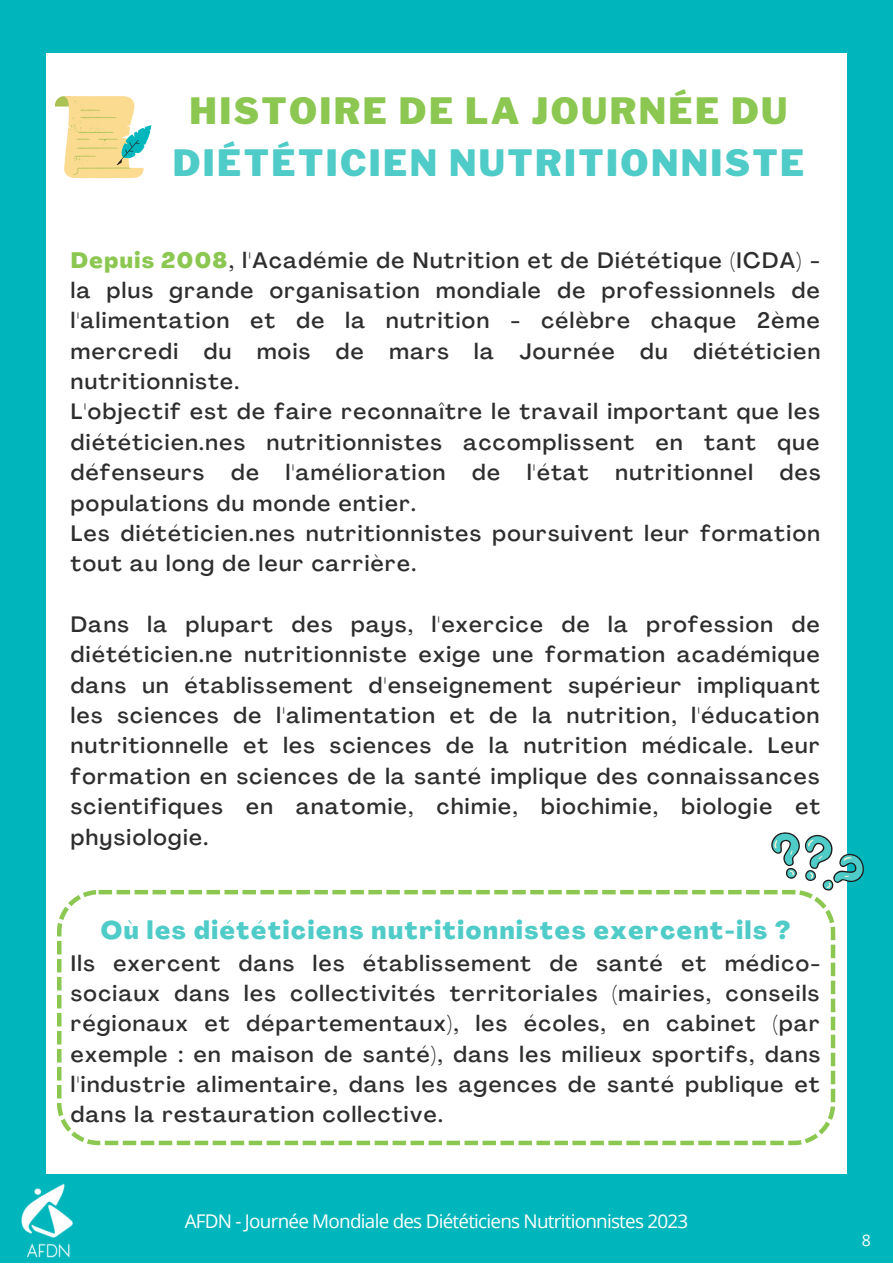
<style>
.page{position:relative;width:893px;height:1264px;background:#fff}
.page>*{position:absolute;margin:0;border:0;box-sizing:border-box;transform-origin:0 0}
.t1{font:900 36px "Libre Franklin";letter-spacing:.065em;color:#4fcbc8}
.t2{font:900 36px "Libre Franklin";letter-spacing:.065em;color:#8bc751}
.t3{font:800 25.05px "Agrandir";letter-spacing:.065em;color:#4fcbc8}
.t4{font:500 22.05px/30.3px "Agrandir";letter-spacing:.065em;color:#2e2e2e;text-align:justify}
.t5{font:18.9px "Open Sans";letter-spacing:-.04em;color:#fff}
.t6{font:15.9px "Open Sans";color:#fff}
.s1{font-weight:800;color:#8bc751}
</style>
<div class="page">
<div style="left:0;top:0;width:892px;height:1262px;background:#00b6bd"></div>
<div style="left:46px;top:53px;width:800px;height:1120px;background:#fff"></div>
<svg style="left:57px;top:889px;width:778px;height:256px"></svg>
<img style="left:21px;top:1183px;width:52px;height:75px">
<svg style="left:55px;top:96px;width:96px;height:82px"></svg>
<svg style="left:758px;top:812px;width:106px;height:99px"></svg>
<h1 class="t2" style="left:190px;top:89px;width:599px">HISTOIRE DE LA JOURNÉE DU</h1>
<h1 class="t1" style="left:173px;top:142px;width:633px">DIÉTÉTICIEN NUTRITIONNISTE</h1>
<p class="t4" style="left:71px;top:247px;width:750px;text-align:left"><span class="s1">Depuis 2008</span>, l'Académie de Nutrition et de Diététique (ICDA) - la plus grande organisation mondiale de professionnels de l'alimentation et de la nutrition - célèbre chaque 2ème mercredi du mois de mars la Journée du diététicien nutritionniste.<br>L'objectif est de faire reconnaître le travail important que les diététicien.nes nutritionnistes accomplissent en tant que défenseurs de l'amélioration de l'état nutritionnel des populations du monde entier.<br>Les diététicien.nes nutritionnistes poursuivent leur formation tout au long de leur carrière.</p>
<p class="t4" style="left:71px;top:611px;width:750px">Dans la plupart des pays, l'exercice de la profession de diététicien.ne nutritionniste exige une formation académique dans un établissement d'enseignement supérieur impliquant les sciences de l'alimentation et de la nutrition, l'éducation nutritionnelle et les sciences de la nutrition médicale. Leur formation en sciences de la santé implique des connaissances scientifiques en anatomie, chimie, biochimie, biologie et physiologie.</p>
<p class="t3" style="left:101px;top:920px;width:691px">Où les diététiciens nutritionnistes exercent-ils ?</p>
<p class="t4" style="left:71px;top:949px;width:751px">Ils exercent dans les établissement de santé et médico&shy;sociaux dans les collectivités territoriales (mairies, conseils régionaux et départementaux), les écoles, en cabinet (par exemple : en maison de santé), dans les milieux sportifs, dans l'industrie alimentaire, dans les agences de santé publique et dans la restauration collective.</p>
<p class="t5" style="left:185px;top:1207px;width:505px">AFDN - Journée Mondiale des Diététiciens Nutritionnistes 2023</p>
<p class="t6" style="left:861px;top:1228px;width:11px">8</p>
</div>
